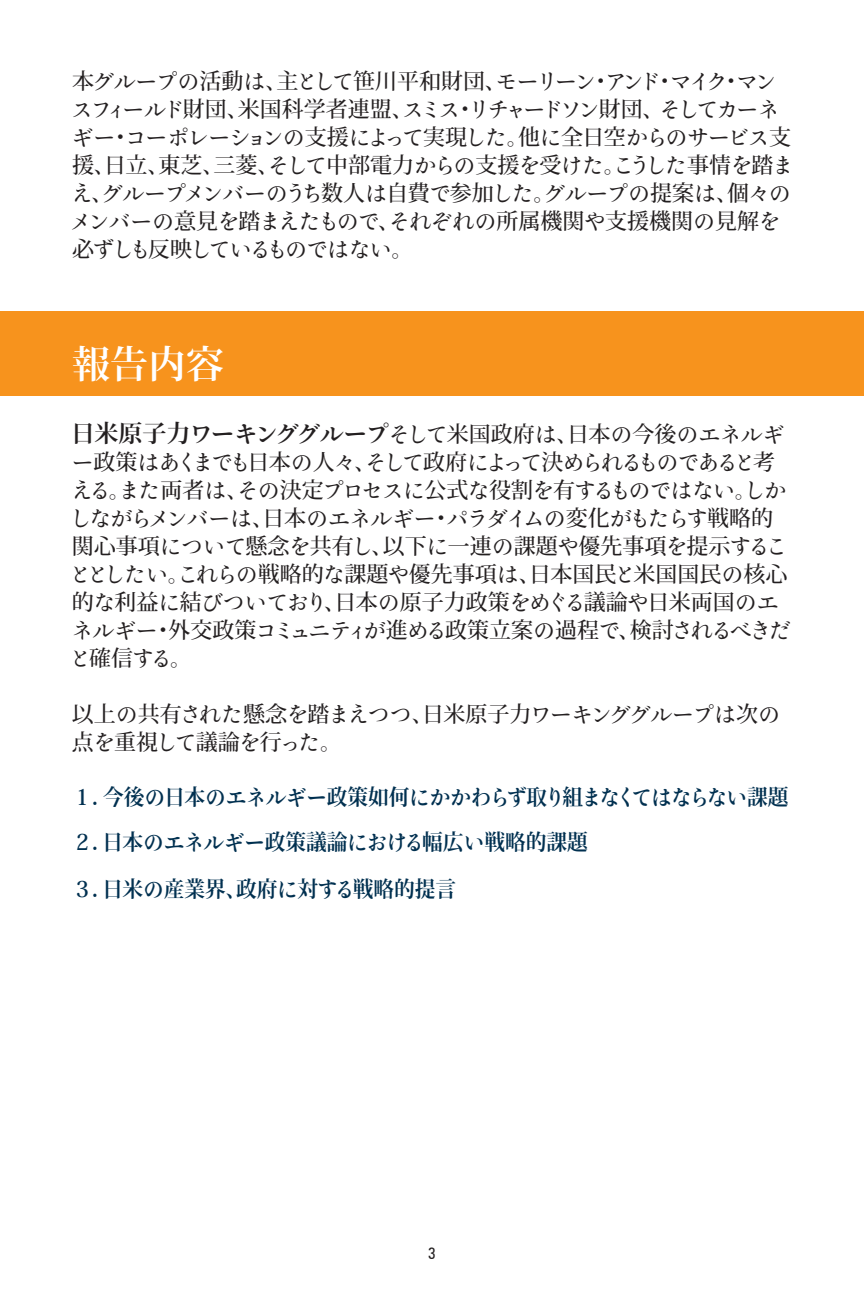
<style>
.page{position:relative;width:864px;height:1296px;background:#fff}
.page>*{position:absolute;margin:0;border:0;box-sizing:border-box;transform-origin:0 0}
.t1{font:700 38px "Ryo Disp Plus N";color:#fff}
.t2{font:500 22px/28px "Ryo Disp Plus N";letter-spacing:-.03em;color:#231f20}
.t3{font:700 22px/44.4px "Ryo Disp Plus N";letter-spacing:-.01em;color:#003050;scale:.94 1}
.t4{font:condensed 16px "Zurich BT";color:#231f20}
.s1{font-weight:700;font-size:24px}
</style>
<div class="page">
<div style="left:0;top:311px;width:864px;height:85px;background:#f7931d"></div>
<p class="t2" style="left:70px;top:67px;width:726px">本グループの活動は、主として笹川平和財団、モーリーン・アンド・マイク・マンスフィールド財団、米国科学者連盟、スミス・リチャードソン財団、そしてカーネギー・コーポレーションの支援によって実現した。他に全日空からのサービス支援、日立、東芝、三菱、そして中部電力からの支援を受けた。こうした事情を踏まえ、グループメンバーのうち数人は自費で参加した。グループの提案は、個々のメンバーの意見を踏まえたもので、それぞれの所属機関や支援機関の見解を必ずしも反映しているものではない。</p>
<h1 class="t1" style="left:72px;top:340px;width:153px">報告内容</h1>
<p class="t2" style="left:70px;top:420px;width:723px"><span class="s1">日米原子力ワーキンググループ</span>そして米国政府は、日本の今後のエネルギー政策はあくまでも日本の人々、そして政府によって決められるものであると考える。また両者は、その決定プロセスに公式な役割を有するものではない。しかしながらメンバーは、日本のエネルギー・パラダイムの変化がもたらす戦略的関心事項について懸念を共有し、以下に一連の課題や優先事項を提示することとしたい。これらの戦略的な課題や優先事項は、日本国民と米国国民の核心的な利益に結びついており、日本の原子力政策をめぐる議論や日米両国のエネルギー・外交政策コミュニティが進める政策立案の過程で、検討されるべきだと確信する。</p>
<p class="t2" style="left:72px;top:700px;width:710px">以上の共有された懸念を踏まえつつ、日米原子力ワーキンググループは次の点を重視して議論を行った。</p>
<p class="t3" style="left:72px;top:775px;width:764px">１．今後の日本のエネルギー政策如何にかかわらず取り組まなくてはならない課題<br>２．日本のエネルギー政策議論における幅広い戦略的課題</p>
<p class="t3" style="left:72px;top:866px;width:410px">３．日米の産業界、政府に対する戦略的提言</p>
<p class="t4" style="left:428px;top:1244px;width:9px">3</p>
</div>
